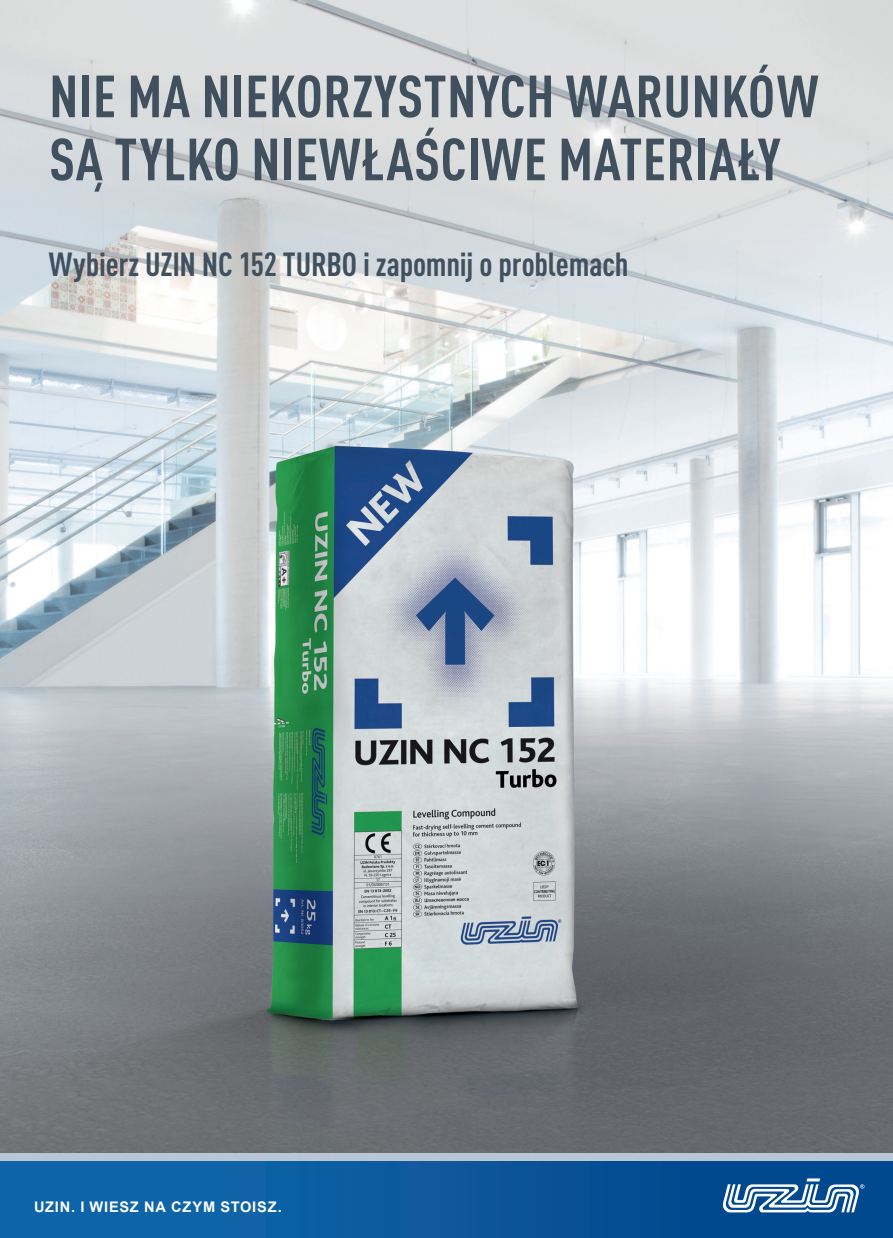
<style>
.page{position:relative;width:893px;height:1238px;background:#fff}
.page>*{position:absolute;margin:0;border:0;box-sizing:border-box;transform-origin:0 0}
.t1{font:700 condensed 58.5px/63px "DIN Pro";letter-spacing:.01em;color:#41505f}
.t2{font:700 condensed 33px "DIN Pro";letter-spacing:-.005em;color:#41505f}
.t3{font:700 14.55px "Arial";letter-spacing:.055em;color:#fff}
</style>
<div class="page">
<img style="left:0;top:0;width:893px;height:1152px">
<div style="left:0;top:1152px;width:893px;height:9px;background:#b8c6d6"></div>
<div style="left:0;top:1161px;width:893px;height:76px;background:linear-gradient(to right,#1269ad,#01448a)"></div>
<svg style="left:723px;top:1178px;width:141px;height:34px"></svg>
<p class="t1" style="left:49px;top:70px;width:771px">NIE MA NIEKORZYSTNYCH WARUNKÓW<br>SĄ TYLKO NIEWŁAŚCIWE MATERIAŁY</p>
<p class="t2" style="left:49px;top:252px;width:581px">Wybierz UZIN NC 152 TURBO i zapomnij o problemach</p>
<p class="t3" style="left:34px;top:1199px;width:249px">UZIN. I WIESZ NA CZYM STOISZ.</p>
</div>
